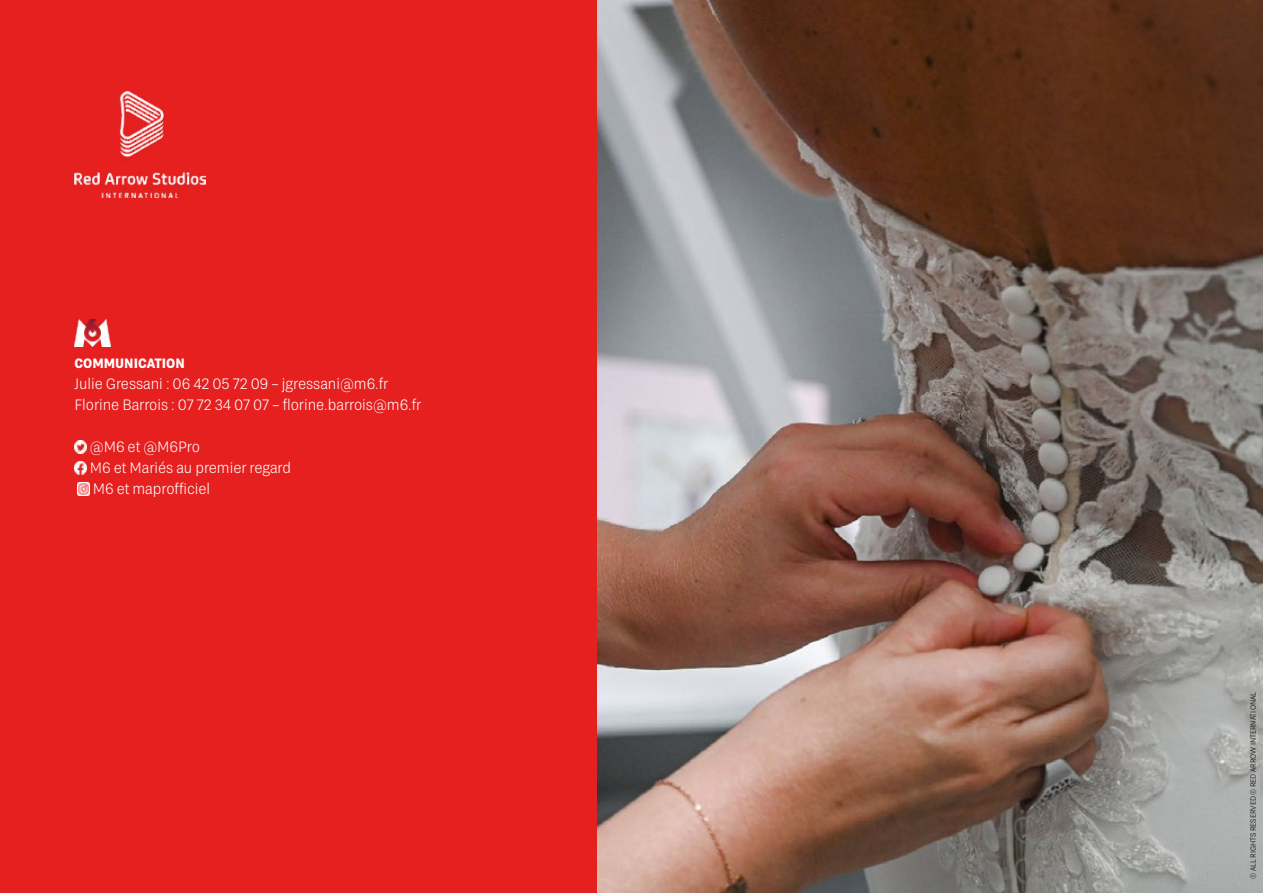
<style>
.page{position:relative;width:1263px;height:893px;background:#fff}
.page>*{position:absolute;margin:0;border:0;box-sizing:border-box;transform-origin:0 0}
.t1{font:300 15px/21px "Grtsk Exa";color:#fff}
.t2{font:700 13.5px "Grtsk Exa";color:#fff}
.t3{font:300 7.5px "Grtsk Exa";color:#000}
</style>
<div class="page">
<div style="left:0;top:0;width:597px;height:893px;background:#e61f1f"></div>
<img style="left:74px;top:320px;width:37px;height:27px">
<svg style="left:74px;top:441px;width:13px;height:12px"></svg>
<svg style="left:74px;top:462px;width:13px;height:12px"></svg>
<svg style="left:77px;top:483px;width:13px;height:12px"></svg>
<img style="left:597px;top:0;width:666px;height:893px">
<img style="left:74px;top:91px;width:131px;height:107px">
<p class="t2" style="left:74px;top:355px;width:112px">COMMUNICATION</p>
<p class="t1" style="left:74px;top:373px;width:348px">Julie Gressani : 06 42 05 72 09 – jgressani@m6.fr<br>Florine Barrois : 07 72 34 07 07 – florine.barrois@m6.fr</p>
<p class="t1" style="left:90px;top:436px;width:203px">@M6 et @M6Pro<br>M6 et Mariés au premier regard<br>M6 et maprofficiel</p>
<p class="t3" style="left:1248px;top:879px;width:188px;rotate:-90deg">© ALL RIGHTS RESERVED © RED ARROW INTERNATIONAL</p>
</div>
